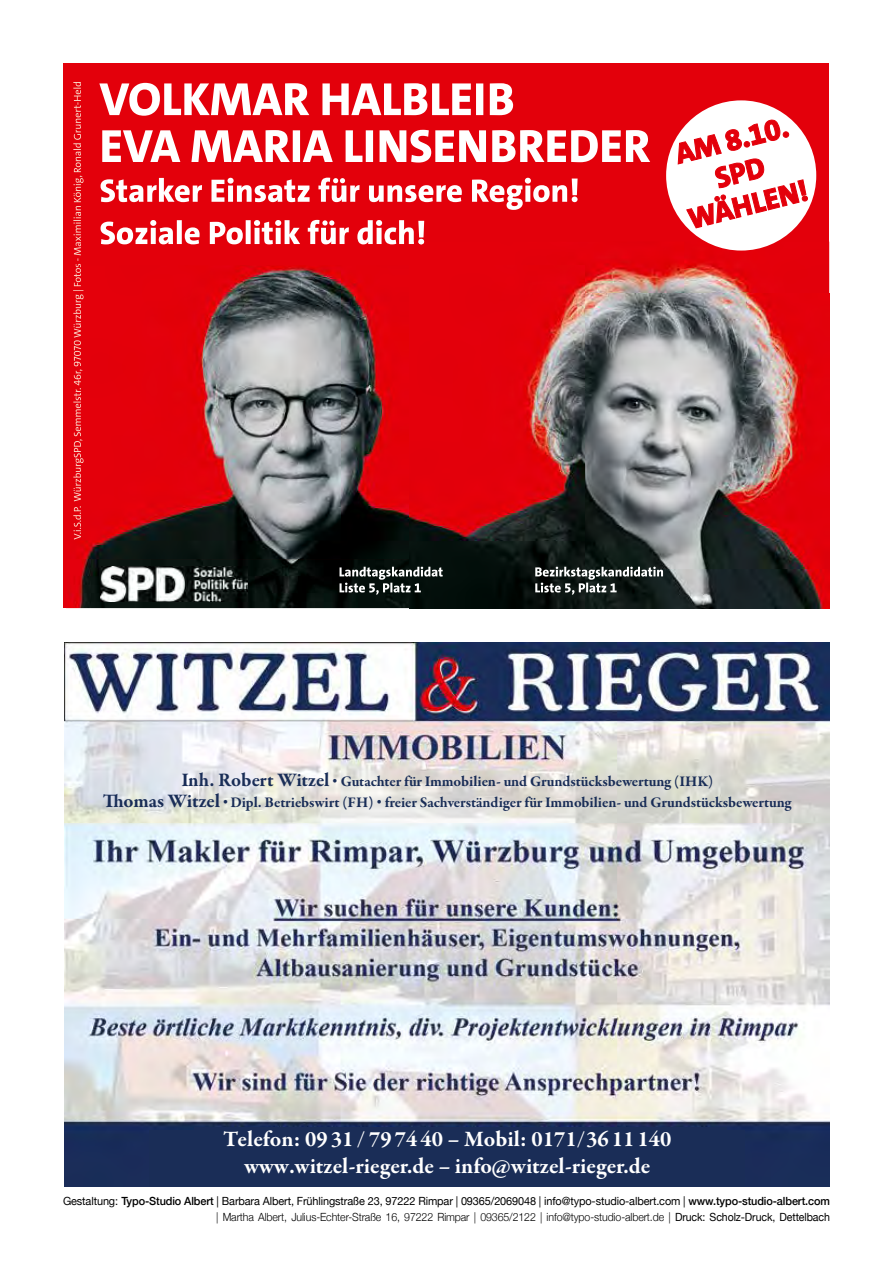
<style>
.page{position:relative;width:893px;height:1263px;background:#fff}
.page>*{position:absolute;margin:0;border:0;box-sizing:border-box;transform-origin:0 0}
.t1{font:700 22.5px/27px "Garamond Premr Pro";color:#fff;text-align:center}
.t2{font:700 15px/21px "Garamond Premr Pro";letter-spacing:-.005em;color:#192d57;text-align:center}
.t3{font:11.25px/15.8px "Helvetica Neue";letter-spacing:-.01em;color:#000;text-align:right}
.s1{font-size:19.5px}
.s2{font-weight:500}
.s3{font-weight:300}
</style>
<div class="page">
<div style="left:64px;top:64px;width:765px;height:544px;background:#e3000b"></div>
<svg style="left:73px;top:82px;width:11px;height:183px"></svg>
<svg style="left:101px;top:178px;width:477px;height:32px"></svg>
<svg style="left:102px;top:130px;width:548px;height:33px"></svg>
<svg style="left:99px;top:83px;width:414px;height:33px"></svg>
<img style="left:420px;top:244px;width:352px;height:49px">
<img style="left:585px;top:293px;width:243px;height:315px">
<svg style="left:101px;top:220px;width:323px;height:24px"></svg>
<img style="left:69px;top:265px;width:516px;height:343px">
<img style="left:73px;top:265px;width:10px;height:33px">
<svg style="left:340px;top:567px;width:103px;height:28px;background:#474f4c"></svg>
<svg style="left:535px;top:567px;width:128px;height:28px;background:#4a514f"></svg>
<div style="left:671px;top:106px;width:140px;height:139px;background:#fff;border-radius:50%"></div>
<div style="left:666px;top:100px;width:150px;height:151px;border:10px solid #fff;border-radius:50%"></div>
<svg style="left:678px;top:120px;width:130px;height:108px"></svg>
<img style="left:100px;top:567px;width:147px;height:34px">
<img style="left:65px;top:642px;width:765px;height:544px">
<div style="left:194px;top:1127px;width:532px;height:59px;background:#1a2c57"></div>
<div style="left:149px;top:1130px;width:596px;height:56px;background:#1a2d57"></div>
<img style="left:65px;top:721px;width:765px;height:101px">
<h2 class="t2" style="left:103px;top:771px;width:690px"><span class="s1">Inh. Robert Witzel</span> <sup>•</sup> Gutachter für Immobilien- und Grundstücksbewertung (IHK)<br><span class="s1">Thomas Witzel</span> <sup>•</sup> Dipl. Betriebswirt (FH) <sup>•</sup> freier Sachverständiger für Immobilien- und Grundstücksbewertung</h2>
<h1 class="t1" style="left:223px;top:1125px;width:450px">Telefon: 09 31 / 79 74 40 – Mobil: 0171/36 11 140 www.witzel-rieger.de – info@witzel-rieger.de</h1>
<p class="t3" style="left:63px;top:1193px;width:768px">Gestaltung: <span class="s2">Typo-Studio Albert</span> | Barbara Albert, Frühlingstraße 23, 97222 Rimpar | 09365/2069048 | info@typo-studio-albert.com | <span class="s2">www.typo-studio-albert.com </span><span class="s3">| Martha Albert, Julius-Echter-Straße 16, 97222 Rimpar | 09365/2122 | info@typo-studio-albert.de |</span> Druck: Scholz-Druck, Dettelbach</p>
</div>
